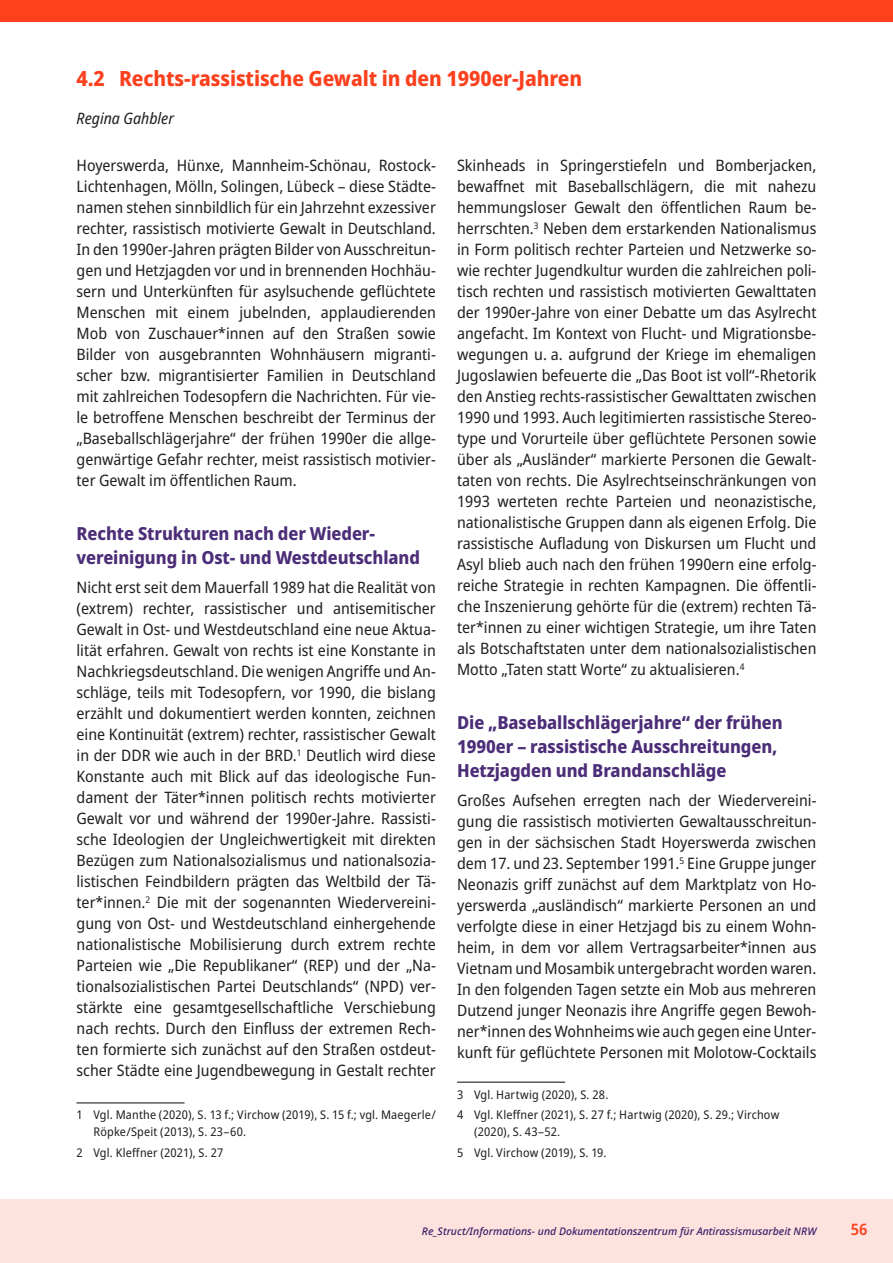
<style>
.page{position:relative;width:893px;height:1263px;background:#fff}
.page>*{position:absolute;margin:0;border:0;box-sizing:border-box;transform-origin:0 0}
.t1{font:800 semi-condensed 21px "Noto Sans";letter-spacing:-.005em;color:#fb401d}
.t2{font:800 semi-condensed 18px/24px "Noto Sans";letter-spacing:-.005em;color:#4c2d78}
.t3{font:semi-condensed 15.75px/21px "Noto Sans";color:#231f20;text-align:justify}
.t4{font:italic semi-condensed 15.75px "Noto Sans";color:#231f20}
.t5{font:600 semi-condensed 15.75px "Noto Sans";color:#fb401d}
.t6{font:semi-condensed 12px/20.7px "Noto Sans";letter-spacing:.015em;color:#231f20}
.t7{font:italic 500 10.5px "Noto Sans";color:#391f6a}
</style>
<div class="page">
<div style="left:0;top:1199px;width:893px;height:64px;background:#fee2dd"></div>
<div style="left:0;top:0;width:893px;height:21px;background:#fe401c"></div>
<hr style="left:77px;top:1102px;width:108px;height:1px;background:#231f20">
<hr style="left:457px;top:1081px;width:108px;height:2px;background:#231f20">
<h1 class="t1" style="left:77px;top:63px;width:507px">4.2 Rechts-rassistische Gewalt in den 1990er-Jahren</h1>
<p class="t4" style="left:77px;top:107px;width:99px">Regina Gahbler</p>
<p class="t3" style="left:77px;top:155px;width:361px">Hoyerswerda, Hünxe, Mannheim-Schönau, Rostock-Lichtenhagen, Mölln, Solingen, Lübeck – diese Städte&shy;namen stehen sinnbildlich für ein Jahrzehnt exzessiver rechter, rassistisch motivierte Gewalt in Deutschland.<br>In den 1990er-Jahren prägten Bilder von Ausschreitun&shy;gen und Hetzjagden vor und in brennenden Hochhäu&shy;sern und Unterkünften für asylsuchende geflüchtete Menschen mit einem jubelnden, applaudierenden Mob von Zuschauer*innen auf den Straßen sowie Bilder von ausgebrannten Wohnhäusern migranti&shy;scher bzw. migrantisierter Familien in Deutschland mit zahlreichen Todesopfern die Nachrichten. Für vie&shy;le betroffene Menschen beschreibt der Terminus der „Baseballschlägerjahre“ der frühen 1990er die allge&shy;genwärtige Gefahr rechter, meist rassistisch motivier&shy;ter Gewalt im öffentlichen Raum.</p>
<p class="t2" style="left:77px;top:521px;width:345px">Rechte Strukturen nach der Wieder&shy;vereinigung in Ost- und Westdeutschland</p>
<p class="t3" style="left:77px;top:577px;width:361px">Nicht erst seit dem Mauerfall 1989 hat die Realität von (extrem) rechter, rassistischer und antisemitischer Gewalt in Ost- und Westdeutschland eine neue Aktua&shy;lität erfahren. Gewalt von rechts ist eine Konstante in Nachkriegsdeutschland. Die wenigen Angriffe und An&shy;schläge, teils mit Todesopfern, vor 1990, die bislang erzählt und dokumentiert werden konnten, zeichnen eine Kontinuität (extrem) rechter, rassistischer Gewalt in der DDR wie auch in der BRD.<sup>1</sup> Deutlich wird diese Konstante auch mit Blick auf das ideologische Fun&shy;dament der Täter*innen politisch rechts motivierter Gewalt vor und während der 1990er-Jahre. Rassisti&shy;sche Ideologien der Ungleichwertigkeit mit direkten Bezügen zum Nationalsozialismus und nationalsozia&shy;listischen Feindbildern prägten das Weltbild der Tä&shy;ter*innen.<sup>2</sup> Die mit der sogenannten Wiedervereini&shy;gung von Ost- und Westdeutschland einhergehende nationalistische Mobilisierung durch extrem rechte Parteien wie „Die Republikaner“ (REP) und der „Na&shy;tionalsozialistischen Partei Deutschlands“ (NPD) ver&shy;stärkte eine gesamtgesellschaftliche Verschiebung nach rechts. Durch den Einfluss der extremen Rech&shy;ten formierte sich zunächst auf den Straßen ostdeut&shy;scher Städte eine Jugendbewegung in Gestalt rechter</p>
<p class="t6" style="left:94px;top:1107px;width:344px;line-height:16.5px;text-indent:-17px">1 Vgl. Manthe (2020), S. 13 f.; Virchow (2019), S. 15 f.; vgl. Maegerle/<br>Röpke/Speit (2013), S. 23–60.</p>
<p class="t6" style="left:77px;top:1142px;width:148px">2 Vgl. Kleffner (2021), S. 27</p>
<p class="t3" style="left:457px;top:155px;width:361px">Skinheads in Springerstiefeln und Bomberjacken, bewaffnet mit Baseballschlägern, die mit nahezu hemmungsloser Gewalt den öffentlichen Raum be&shy;herrschten.<sup>3</sup> Neben dem erstarkenden Nationalismus in Form politisch rechter Parteien und Netzwerke so&shy;wie rechter Jugendkultur wurden die zahlreichen poli&shy;tisch rechten und rassistisch motivierten Gewalttaten der 1990er-Jahre von einer Debatte um das Asylrecht angefacht. Im Kontext von Flucht- und Migrationsbe&shy;wegungen u. a. aufgrund der Kriege im ehemaligen Jugoslawien befeuerte die „Das Boot ist voll“-Rhetorik den Anstieg rechts-rassistischer Gewalttaten zwischen 1990 und 1993. Auch legitimierten rassistische Stereo&shy;type und Vorurteile über geflüchtete Personen sowie über als „Ausländer“ markierte Personen die Gewalt&shy;taten von rechts. Die Asylrechtseinschränkungen von 1993 werteten rechte Parteien und neonazistische, nationalistische Gruppen dann als eigenen Erfolg. Die rassistische Aufladung von Diskursen um Flucht und Asyl blieb auch nach den frühen 1990ern eine erfolg&shy;reiche Strategie in rechten Kampagnen. Die öffentli&shy;che Inszenierung gehörte für die (extrem) rechten Tä&shy;ter*innen zu einer wichtigen Strategie, um ihre Taten als Botschaftstaten unter dem nationalsozialistischen Motto „Taten statt Worte“ zu aktualisieren.<sup>4</sup></p>
<p class="t2" style="left:457px;top:710px;width:327px">Die „Baseballschlägerjahre“ der frühen<br>1990er – rassistische Ausschreitungen,<br>Hetzjagden und Brandanschläge</p>
<p class="t3" style="left:457px;top:790px;width:361px">Großes Aufsehen erregten nach der Wiedervereini&shy;gung die rassistisch motivierten Gewaltausschreitun&shy;gen in der sächsischen Stadt Hoyerswerda zwischen dem 17. und 23. September 1991.<sup>5</sup> Eine Gruppe junger Neonazis griff zunächst auf dem Marktplatz von Ho&shy;yerswerda „ausländisch“ markierte Personen an und verfolgte diese in einer Hetzjagd bis zu einem Wohn&shy;heim, in dem vor allem Vertragsarbeiter*innen aus Vietnam und Mosambik untergebracht worden waren.<br>In den folgenden Tagen setzte ein Mob aus mehreren Dutzend junger Neonazis ihre Angriffe gegen Bewoh&shy;ner*innen des Wohnheims wie auch gegen eine Unter&shy;kunft für geflüchtete Personen mit Molotow-Cocktails</p>
<p class="t6" style="left:457px;top:1084px;width:324px">3 Vgl. Hartwig (2020), S. 28.<br>4 Vgl. Kleffner (2021), S. 27 f.; Hartwig (2020), S. 29.; Virchow</p>
<p class="t6" style="left:457px;top:1121px;width:151px;text-indent:17px">(2020), S. 43–52.<br>5 Vgl. Virchow (2019), S. 19.</p>
<p class="t7" style="left:422px;top:1224px;width:396px">Re_Struct/Informations- und Dokumentationszentrum für Antirassismusarbeit NRW</p>
<p class="t5" style="left:851px;top:1218px;width:18px">56</p>
</div>
